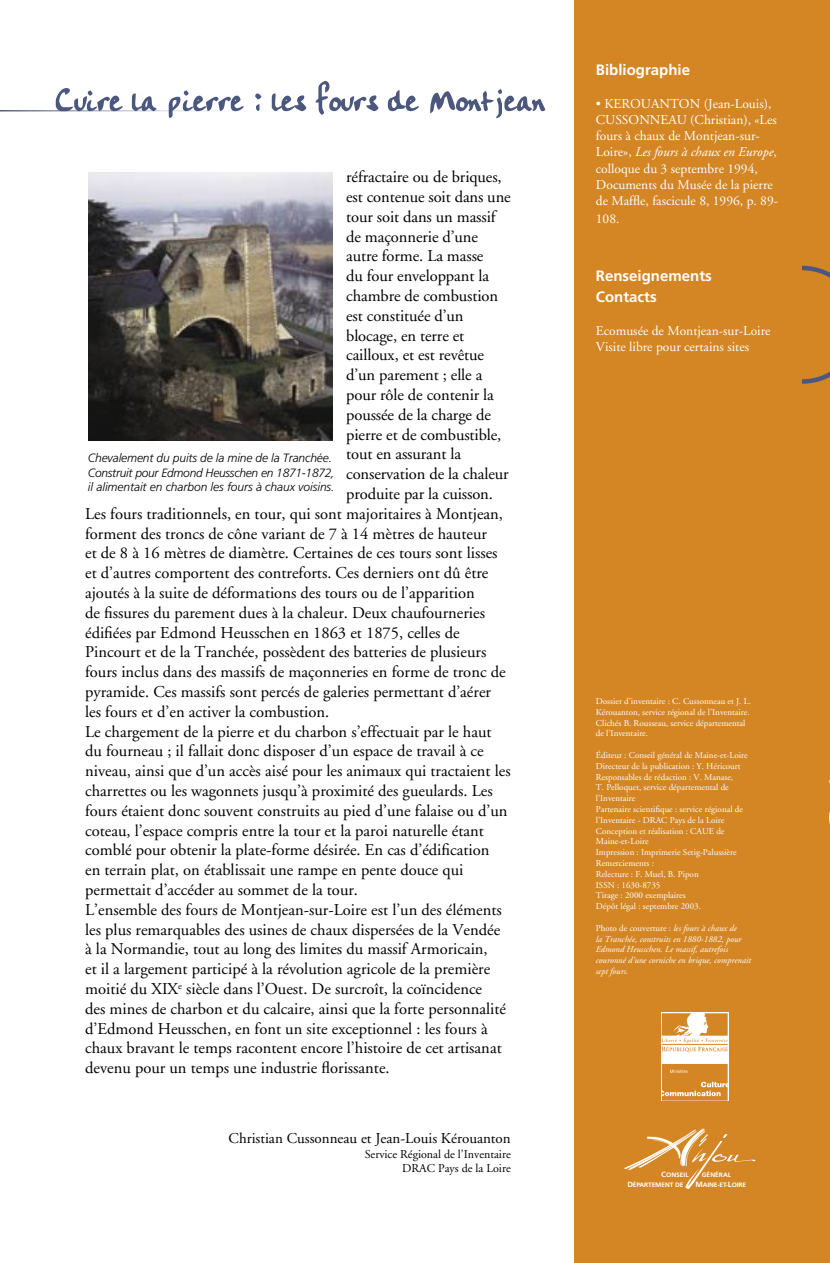
<style>
.page{position:relative;width:830px;height:1263px;background:#fff}
.page>*{position:absolute;margin:0;border:0;box-sizing:border-box;transform-origin:0 0}
.t1{font:16.5px/19.8px "Adobe Garamond";color:#000}
.t2{font:15px "Adobe Garamond";color:#000}
.Titre{font:700 15px "Frutiger";color:#fff}
.t3{font:13.5px/16.2px "Adobe Garamond";color:#fff}
.t4{font:italic 300 12px/14.4px "Frutiger";letter-spacing:-.01em;color:#000}
.t5{font:12px "Adobe Garamond";color:#000}
.Style_de_paragraphe_1{font:9px/10.8px "Adobe Garamond";color:#fff}
.Style_de_paragraphe_1-2{font:italic 9px/10.8px "Adobe Garamond";color:#fff}
.t6{font:700 6.3px "Frutiger";letter-spacing:-.02em;color:#fff;scale:1.05 1}
.t7{font:700 6.3px "Frutiger";color:#fff;scale:1.05 1}
.s1{font-style:italic}
.s2{font-style:normal}
.s3{font-size:7.5px}
</style>
<div class="page">
<div style="left:801px;top:0;width:28px;height:1263px;background:#d48625"></div>
<svg style="left:802px;top:266px;width:27px;height:118px"></svg>
<div style="left:574px;top:0;width:227px;height:1263px;background:#d48625"></div>
<svg style="left:623px;top:1128px;width:132px;height:61px"></svg>
<div style="left:660px;top:1012px;width:68px;height:89px;background:#fff"></div>
<svg style="left:661px;top:1013px;width:66px;height:39px"></svg>
<svg style="left:661px;top:1064px;width:66px;height:37px;background:#d99440"></svg>
<img style="left:89px;top:173px;width:243px;height:267px">
<svg style="left:56px;top:81px;width:489px;height:37px"></svg>
<p class="t1" style="left:346px;top:167px;width:166px">réfractaire ou de briques, est contenue soit dans une tour soit dans un massif de maçonnerie d’une autre forme. La masse<br>du four enveloppant la chambre de combustion est constituée d’un blocage, en terre et cailloux, et est revêtue d’un parement ; elle a pour rôle de contenir la poussée de la charge de pierre et de combustible, tout en assurant la conservation de la chaleur produite par la cuisson.</p>
<p class="t1" style="left:85px;top:504px;width:422px">Les fours traditionnels, en tour, qui sont majoritaires à Montjean, forment des troncs de cône variant de 7 à 14 mètres de hauteur<br>et de 8 à 16 mètres de diamètre. Certaines de ces tours sont lisses et d’autres comportent des contreforts. Ces derniers ont dû être ajoutés à la suite de déformations des tours ou de l’apparition<br>de fissures du parement dues à la chaleur. Deux chaufourneries édifiées par Edmond Heusschen en 1863 et 1875, celles de Pincourt et de la Tranchée, possèdent des batteries de plusieurs fours inclus dans des massifs de maçonneries en forme de tronc de pyramide. Ces massifs sont percés de galeries permettant d’aérer les fours et d’en activer la combustion.</p>
<p class="t1" style="left:85px;top:722px;width:427px">Le chargement de la pierre et du charbon s’effectuait par le haut du fourneau ; il fallait donc disposer d’un espace de travail à ce niveau, ainsi que d’un accès aisé pour les animaux qui tractaient les charrettes ou les wagonnets jusqu’à proximité des gueulards. Les fours étaient donc souvent construits au pied d’une falaise ou d’un coteau, l’espace compris entre la tour et la paroi naturelle étant comblé pour obtenir la plate-forme désirée. En cas d’édification<br>en terrain plat, on établissait une rampe en pente douce qui permettait d’accéder au sommet de la tour.</p>
<p class="t1" style="left:85px;top:900px;width:422px">L’ensemble des fours de Montjean-sur-Loire est l’un des éléments les plus remarquables des usines de chaux dispersées de la Vendée à la Normandie, tout au long des limites du massif Armoricain,<br>et il a largement participé à la révolution agricole de la première moitié du XIX<sup>e</sup> siècle dans l’Ouest. De surcroît, la coïncidence des mines de charbon et du calcaire, ainsi que la forte personnalité d’Edmond Heusschen, en font un site exceptionnel : les fours à chaux bravant le temps racontent encore l’histoire de cet artisanat devenu pour un temps une industrie florissante.</p>
<p class="t4" style="left:88px;top:451px;width:248px">Chevalement du puits de la mine de la Tranchée.<br>Construit pour Edmond Heusschen en 1871-1872, il alimentait en charbon les fours à chaux voisins.</p>
<p class="t2" style="left:228px;top:1130px;width:283px">Christian Cussonneau et Jean-Louis Kérouanton</p>
<p class="t5" style="left:364px;top:1147px;width:147px">Service Régional de l’Inventaire</p>
<p class="t5" style="left:402px;top:1162px;width:110px">DRAC Pays de la Loire</p>
<p class="Titre" style="left:595px;top:61px;width:96px">Bibliographie</p>
<p class="t3" style="left:595px;top:96px;width:184px">• KEROUANTON (Jean-Louis),<br>CUSSONNEAU (Christian), «Les fours à chaux de Montjean-sur-<br>Loire», <span class="s1">Les fours à chaux en Europe</span>, colloque du 3 septembre 1994,<br>Documents du Musée de la pierre de Maffle, fascicule 8, 1996, p. 89-</p>
<p class="t3" style="left:595px;top:211px;width:25px">108.</p>
<p class="Titre" style="left:595px;top:267px;width:117px">Renseignements</p>
<p class="Titre" style="left:595px;top:288px;width:62px">Contacts</p>
<p class="t3" style="left:595px;top:323px;width:176px">Ecomusée de Montjean-sur-Loire</p>
<p class="t3" style="left:595px;top:339px;width:155px">Visite libre pour certains sites</p>
<p class="Style_de_paragraphe_1" style="left:595px;top:696px;width:156px">Dossier d’inventaire : C. Cussonneau et J. L.<br>Kérouanton, service régional de l’Inventaire.</p>
<p class="Style_de_paragraphe_1" style="left:595px;top:717px;width:151px">Clichés B. Rousseau, service départemental de l’Inventaire.</p>
<p class="Style_de_paragraphe_1" style="left:595px;top:750px;width:153px">Éditeur : Conseil général de Maine-et-Loire</p>
<p class="Style_de_paragraphe_1" style="left:595px;top:761px;width:146px">Directeur de la publication : Y. Héricourt</p>
<p class="Style_de_paragraphe_1" style="left:595px;top:771px;width:139px">Responsables de rédaction : V. Manase,<br>T. Pelloquet, service départemental de l’Inventaire</p>
<p class="Style_de_paragraphe_1" style="left:595px;top:804px;width:148px">Partenaire scientifique : service régional de l’Inventaire - DRAC Pays de la Loire</p>
<p class="Style_de_paragraphe_1" style="left:595px;top:825px;width:130px">Conception et réalisation : CAUE de</p>
<p class="Style_de_paragraphe_1" style="left:595px;top:836px;width:54px">Maine-et-Loire</p>
<p class="Style_de_paragraphe_1" style="left:595px;top:847px;width:142px">Impression : Imprimerie Setig-Palussière</p>
<p class="Style_de_paragraphe_1" style="left:595px;top:858px;width:60px">Remerciements :</p>
<p class="Style_de_paragraphe_1" style="left:595px;top:869px;width:104px">Relecture : F. Muel, B. Pipon</p>
<p class="Style_de_paragraphe_1" style="left:595px;top:879px;width:66px">ISSN : 1630-8735</p>
<p class="Style_de_paragraphe_1" style="left:595px;top:890px;width:91px">Tirage : 2000 exemplaires</p>
<p class="Style_de_paragraphe_1" style="left:595px;top:901px;width:106px">Dépôt légal : septembre 2003.</p>
<p class="Style_de_paragraphe_1-2" style="left:595px;top:923px;width:157px"><span class="s2">Photo de couverture :</span> les fours à chaux de<br>la Tranchée, construits en 1880-1882, pour Edmond Heusschen. Le massif, autrefois couronné d’une corniche en brique, comprenait sept fours.</p>
<p class="t6" style="left:661px;top:1171px;width:28px"><span class="s3">C</span>ONSEIL</p>
<p class="t7" style="left:701px;top:1171px;width:29px">GÉNÉRAL</p>
<p class="t6" style="left:627px;top:1181px;width:55px"><span class="s3">D</span>ÉPARTEMENT DE</p>
<p class="t6" style="left:695px;top:1181px;width:50px"><span class="s3">M</span>AINE-ET-<span class="s3">L</span>OIRE</p>
</div>
